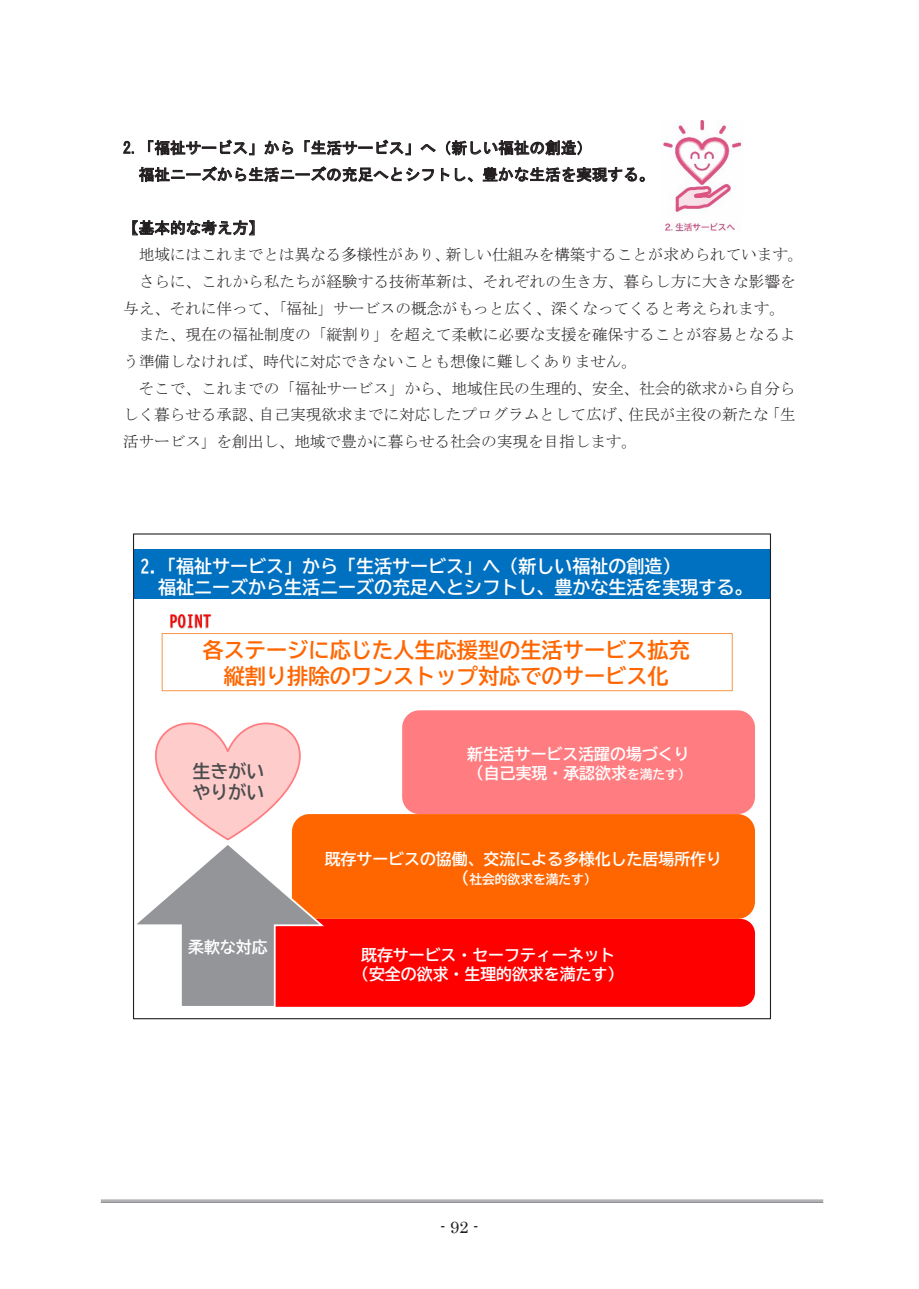
<style>
.page{position:relative;width:919px;height:1289px;background:#fff}
.page>*{position:absolute;margin:0;border:0;box-sizing:border-box;transform-origin:0 0}
.t1{font:21.15px/25.3px "BIZ UD Gothic Bold";color:#f60;text-align:center}
.t2{font:18px/21.1px "BIZ UD Gothic Bold";color:#fff}
.t3{font:18px/21.1px "BIZ UD Gothic Bold";color:#4b4c4d}
.t4{font:16.5px "Century";color:#231f20}
.t5{font:15.9px/19px "BIZ UD Gothic Bold";color:#fff}
.t6{font:15.9px "BIZ UD Gothic Bold";letter-spacing:.035em;color:#f00}
.t7{font:15.6px "MS Mincho";color:#231f20}
.t8{font:15.6px/26.7px "MS Gothic";color:#231f20}
.t9{font:12.75px "BIZ UD Gothic Bold";color:#fff}
.s1{font-size:12.75px}
.s2{font-size:15.9px}
</style>
<div class="page">
<hr style="left:101px;top:1199px;width:722px;height:1px;background:#808285">
<hr style="left:101px;top:1201px;width:722px;height:1px;background:#808285">
<img style="left:663px;top:121px;width:79px;height:110px">
<div style="left:134px;top:549px;width:635px;height:50px;background:#0070c0"></div>
<div style="left:162px;top:633px;width:570px;height:58px;border:1px solid #f79646"></div>
<div style="left:402px;top:710px;width:353px;height:104px;background:#ff7c80;border-radius:17px"></div>
<div style="left:222px;top:918px;width:533px;height:88px;background:#f00;border-radius:15px"></div>
<div style="left:292px;top:814px;width:463px;height:104px;background:#f60;border-radius:17px"></div>
<img style="left:170px;top:614px;width:41px;height:15px">
<svg style="left:137px;top:682px;width:237px;height:325px"></svg>
<p class="t8" style="left:139px;top:134px;width:517px;text-indent:-16px">2.「福祉サービス」から「生活サービス」へ（新しい福祉の創造）<br>福祉ニーズから生活ニーズの充足へとシフトし、豊かな生活を実現する。</p>
<p class="t8" style="left:123px;top:214px;width:142px">【基本的な考え方】</p>
<p class="t7" style="left:139px;top:247px;width:666px">地域にはこれまでとは異なる多様性があり、新しい仕組みを構築することが求められています。</p>
<p class="t7" style="left:139px;top:273px;width:658px">さらに、これから私たちが経験する技術革新は、それぞれの生き方、暮らし方に大きな影響を</p>
<p class="t7" style="left:123px;top:300px;width:663px">与え、それに伴って、「福祉」サービスの概念がもっと広く、深くなってくると考えられます。</p>
<p class="t7" style="left:139px;top:327px;width:658px">また、現在の福祉制度の「縦割り」を超えて柔軟に必要な支援を確保することが容易となるよ</p>
<p class="t7" style="left:123px;top:353px;width:515px">う準備しなければ、時代に対応できないことも想像に難しくありません。</p>
<p class="t7" style="left:139px;top:380px;width:658px">そこで、これまでの「福祉サービス」から、地域住民の生理的、安全、社会的欲求から自分ら</p>
<p class="t7" style="left:123px;top:407px;width:674px">しく暮らせる承認、自己実現欲求までに対応したプログラムとして広げ、住民が主役の新たな「生</p>
<p class="t7" style="left:123px;top:433px;width:515px">活サービス」を創出し、地域で豊かに暮らせる社会の実現を目指します。</p>
<p class="t2" style="left:158px;top:555px;width:596px;text-indent:-18px">2.「福祉サービス」から「生活サービス」へ（新しい福祉の創造）<br>福祉ニーズから生活ニーズの充足へとシフトし、豊かな生活を実現する。</p>
<p class="t6" style="left:169px;top:612px;width:43px">POINT</p>
<p class="t1" style="left:202px;top:637px;width:489px">各ステージに応じた人生応援型の生活サービス拡充縦割り排除のワンストップ対応でのサービス化</p>
<p class="t3" style="left:192px;top:760px;width:74px">生きがいやりがい</p>
<p class="t5" style="left:188px;top:937px;width:81px">柔軟な対応</p>
<p class="t5" style="left:467px;top:744px;width:225px">新生活サービス活躍の場づくり（自己実現・承認欲求<span class="s1">を満たす）</span></p>
<p class="t5" style="left:324px;top:849px;width:399px">既存サービスの協働、交流による多様化した居場所作り</p>
<p class="t9" style="left:453px;top:872px;width:144px"><span class="s2">（</span>社会的欲求を満たす）</p>
<p class="t5" style="left:353px;top:945px;width:272px;text-align:center">既存サービス・セーフティーネット（安全の欲求・生理的欲求を満たす）</p>
<p class="t4" style="left:440px;top:1212px;width:40px">- 92 -</p>
</div>
